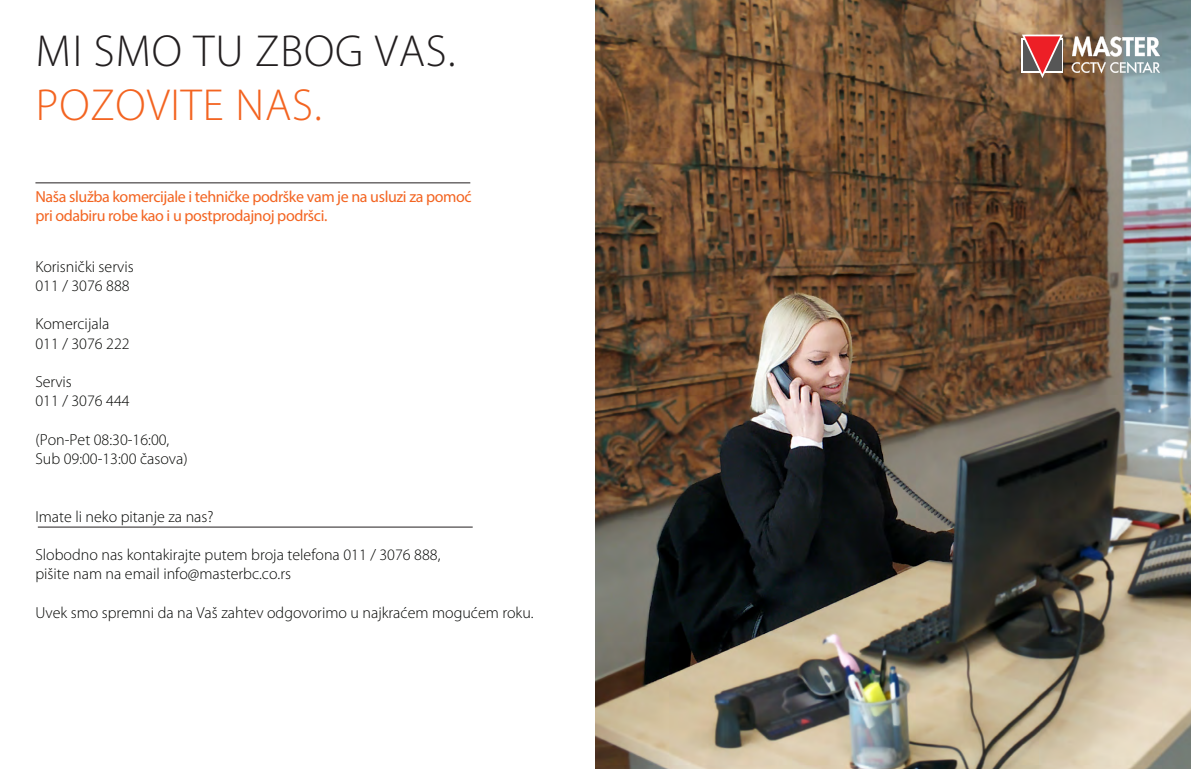
<style>
.page{position:relative;width:1191px;height:769px;background:#fff}
.page>*{position:absolute;margin:0;border:0;box-sizing:border-box;transform-origin:0 0}
.t1{font:300 45px "Myriad Pro";letter-spacing:.02em;color:#231f20}
.t2{font:300 45px "Myriad Pro";letter-spacing:.02em;color:#f36421}
.t3{font:300 16px/19.2px "Myriad Pro";color:#040503}
.t4{font:16px/19.2px "Myriad Pro";letter-spacing:-.025em;color:#f36421}
</style>
<div class="page">
<img style="left:595px;top:0;width:596px;height:768px">
<hr style="left:35px;top:182px;width:435px;height:1px;background:#231f20">
<hr style="left:38px;top:526px;width:435px;height:1px;background:#231f20">
<div style="left:1021px;top:38px;width:42px;height:35px;background:#fff"></div>
<svg style="left:1022px;top:35px;width:41px;height:43px"></svg>
<svg style="left:1071px;top:37px;width:89px;height:36px"></svg>
<h1 class="t1" style="left:36px;top:24px;width:421px">M I SMO TU ZBOG VAS.</h1>
<h1 class="t2" style="left:36px;top:78px;width:287px">POZOVITE NAS.</h1>
<p class="t4" style="left:35px;top:187px;width:438px">Naša služba komercijale i tehničke podrške vam je na usluzi za pomoć pri odabiru robe kao i u postprodajnoj podršci.</p>
<p class="t3" style="left:35px;top:256px;width:100px">Korisnički servis<br>011 / 3076 888</p>
<p class="t3" style="left:35px;top:314px;width:96px">Komercijala<br>011 / 3076 222</p>
<p class="t3" style="left:35px;top:372px;width:96px">Servis<br>011 / 3076 444</p>
<p class="t3" style="left:35px;top:429px;width:154px">(Pon-Pet 08:30-16:00,<br>Sub 09:00-13:00 časova)</p>
<p class="t3" style="left:35px;top:506px;width:180px">Imate li neko pitanje za nas?</p>
<p class="t3" style="left:35px;top:544px;width:406px">Slobodno nas kontakirajte putem broja telefona 011 / 3076 888, pišite nam na email info@masterbc.co.rs</p>
<p class="t3" style="left:35px;top:602px;width:500px">Uvek smo spremni da na Vaš zahtev odgovorimo u najkraćem mogućem roku.</p>
</div>
